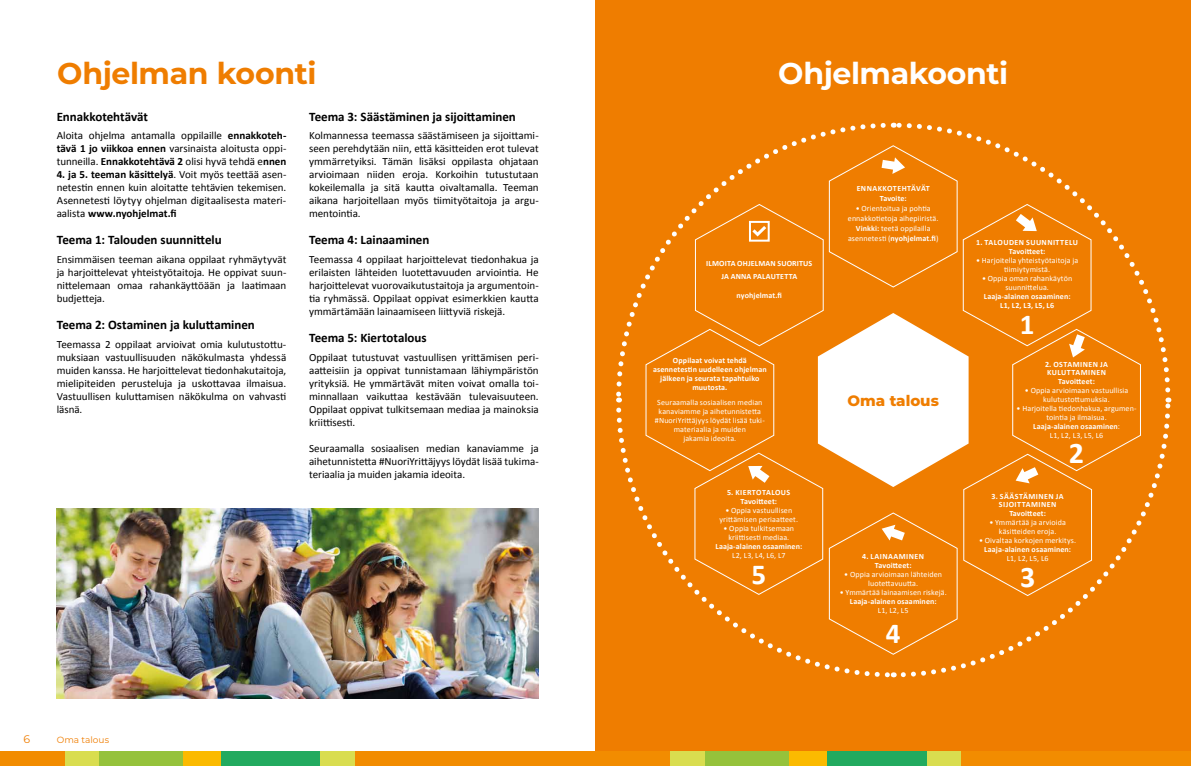
<style>
.page{position:relative;width:1191px;height:766px;background:#fff}
.page>*{position:absolute;margin:0;border:0;box-sizing:border-box;transform-origin:0 0}
.t1{font:700 30px "Montserrat";letter-spacing:-.015em;color:#ef7d00}
.t2{font:700 30px "Montserrat";letter-spacing:-.015em;color:#fff}
.t3{font:700 30px "Calibri";color:#fff}
.t4{font:700 29px "Calibri";color:#fff}
.t5{font:800 15px "Montserrat";letter-spacing:-.005em;color:#ef7d00}
.t6{font:700 13px "Calibri";letter-spacing:-.005em;color:#000}
.t7{font:11px/13px "Calibri";letter-spacing:-.005em;color:#000;text-align:justify}
.t8{font:11px "Montserrat";color:#ef7d00}
.t9{font:9px "Montserrat";color:#ef7d00}
.t10{font:8px/9px "Calibri";letter-spacing:.01em;color:#fff;text-align:center}
.t11{font:700 8px/9px "Calibri";letter-spacing:.015em;color:#fff;text-align:center}
.t12{font:700 8px/9px "Calibri";letter-spacing:.055em;color:#fff;text-align:center}
.s1{font-weight:700}
</style>
<div class="page">
<div style="left:595px;top:0;width:596px;height:765px;background:#ef7d00"></div>
<img style="left:57px;top:508px;width:482px;height:190px">
<div style="left:705px;top:751px;width:85px;height:14px;background:#95c23b"></div>
<div style="left:670px;top:751px;width:35px;height:14px;background:#d9dd4f"></div>
<div style="left:595px;top:751px;width:75px;height:14px;background:#f28c00"></div>
<div style="left:826px;top:751px;width:100px;height:14px;background:#22aa5f"></div>
<div style="left:926px;top:751px;width:35px;height:14px;background:#d9dd4f"></div>
<div style="left:961px;top:751px;width:230px;height:14px;background:#f28c00"></div>
<div style="left:789px;top:751px;width:38px;height:14px;background:#fbba00"></div>
<div style="left:99px;top:751px;width:85px;height:14px;background:#95c23b"></div>
<div style="left:64px;top:751px;width:35px;height:14px;background:#d9dd4f"></div>
<div style="left:0;top:751px;width:64px;height:14px;background:#f28c00"></div>
<div style="left:220px;top:751px;width:101px;height:14px;background:#22aa5f"></div>
<div style="left:320px;top:751px;width:35px;height:14px;background:#d9dd4f"></div>
<div style="left:355px;top:751px;width:240px;height:14px;background:#f28c00"></div>
<div style="left:183px;top:751px;width:38px;height:14px;background:#fbba00"></div>
<svg style="left:900px;top:400px;width:272px;height:278px"></svg>
<svg style="left:893px;top:122px;width:278px;height:271px"></svg>
<svg style="left:616px;top:123px;width:270px;height:277px"></svg>
<svg style="left:616px;top:407px;width:277px;height:271px"></svg>
<svg style="left:645px;top:145px;width:496px;height:510px"></svg>
<h1 class="t1" style="left:57px;top:52px;width:261px">Ohjelman koonti</h1>
<p class="t6" style="left:57px;top:108px;width:93px">Ennakkotehtävät</p>
<p class="t7" style="left:57px;top:129px;width:231px">Aloita ohjelma antamalla oppilaille <span class="s1">ennakkoteh&shy;tävä 1 jo viikkoa ennen</span> varsinaista aloitusta oppi&shy;tunneilla. <span class="s1">Ennakkotehtävä 2</span> olisi hyvä tehdä e<span class="s1">nnen</span></p>
<p class="t7" style="left:57px;top:168px;width:231px"><span class="s1">4. ja 5. teeman käsittelyä</span>. Voit myös teettää asen&shy;netestin ennen kuin aloitatte tehtävien tekemisen.<br>Asennetesti löytyy ohjelman digitaalisesta materi&shy;aalista <span class="s1">www.nyohjelmat.fi</span></p>
<p class="t6" style="left:57px;top:232px;width:166px">Teema 1: Talouden suunnittelu</p>
<p class="t7" style="left:57px;top:253px;width:231px">Ensimmäisen teeman aikana oppilaat ryhmäytyvät ja harjoittelevat yhteistyötaitoja. He oppivat suun&shy;nittelemaan omaa rahankäyttöään ja laatimaan budjetteja.</p>
<p class="t6" style="left:57px;top:316px;width:200px">Teema 2: Ostaminen ja kuluttaminen</p>
<p class="t7" style="left:57px;top:337px;width:231px">Teemassa 2 oppilaat arvioivat omia kulutustottu&shy;muksiaan vastuullisuuden näkökulmasta yhdessä muiden kanssa. He harjoittelevat tiedonhakutaitoja, mielipiteiden perusteluja ja uskottavaa ilmaisua.<br>Vastuullisen kuluttamisen näkökulma on vahvasti läsnä.</p>
<p class="t6" style="left:309px;top:108px;width:208px">Teema 3: Säästäminen ja sijoittaminen</p>
<p class="t7" style="left:309px;top:129px;width:231px">Kolmannessa teemassa säästämiseen ja sijoittami&shy;seen perehdytään niin, että käsitteiden erot tulevat ymmärretyiksi. Tämän lisäksi oppilasta ohjataan arvioimaan niiden eroja. Korkoihin tutustutaan kokeilemalla ja sitä kautta oivaltamalla. Teeman aikana harjoitellaan myös tiimityötaitoja ja argu&shy;mentointia.</p>
<p class="t6" style="left:309px;top:232px;width:122px">Teema 4: Lainaaminen</p>
<p class="t7" style="left:309px;top:253px;width:231px">Teemassa 4 oppilaat harjoittelevat tiedonhakua ja erilaisten lähteiden luotettavuuden arviointia. He harjoittelevat vuorovaikutustaitoja ja argumentoin&shy;tia ryhmässä. Oppilaat oppivat esimerkkien kautta ymmärtämään lainaamiseen liittyviä riskejä.</p>
<p class="t6" style="left:309px;top:329px;width:119px">Teema 5: Kiertotalous</p>
<p class="t7" style="left:309px;top:350px;width:231px">Oppilaat tutustuvat vastuullisen yrittämisen peri&shy;aatteisiin ja oppivat tunnistamaan lähiympäristön yrityksiä. He ymmärtävät miten voivat omalla toi&shy;minnallaan vaikuttaa kestävään tulevaisuuteen.<br>Oppilaat oppivat tulkitsemaan mediaa ja mainoksia kriittisesti.</p>
<p class="t7" style="left:309px;top:441px;width:231px">Seuraamalla sosiaalisen median kanaviamme ja aihetunnistetta #NuoriYrittäjyys löydät lisää tukima&shy;teriaalia ja muiden jakamia ideoita.</p>
<p class="t8" style="left:24px;top:731px;width:8px">6</p>
<p class="t9" style="left:57px;top:733px;width:54px">Oma talous</p>
<h1 class="t2" style="left:778px;top:52px;width:231px">Ohjelmakoonti</h1>
<p class="t11" style="left:706px;top:257px;width:108px;line-height:13px">ILMOITA OHJELMAN SUORITUS<br>JA ANNA PALAUTETTA</p>
<p class="t11" style="left:736px;top:290px;width:47px">nyohjelmat.fi</p>
<p class="t11" style="left:653px;top:356px;width:115px">Oppilaat voivat tehdä asennetestin uudelleen ohjelman jälkeen ja seurata tapahtuiko muutosta.</p>
<p class="t10" style="left:655px;top:398px;width:111px">Seuraamalla sosiaalisen median kanaviamme ja aihetunnistetta #NuoriYrittäjyys löydät lisää tuki&shy;materiaalia ja muiden<br>jakamia ideoita.</p>
<p class="t11" style="left:856px;top:183px;width:6px">Enn</p>
<p class="t11" style="left:879px;top:183px;width:50px;line-height:10px;text-align:left;text-indent:-7px">akkotehtävät<br>Tavoite:</p>
<p class="t10" style="left:848px;top:203px;width:92px;line-height:10px">• Orientoitua ja pohtia ennakkotietoja aihepiiristä.<br><span class="s1">Vinkki:</span> teetä oppilailla asennetesti (<span class="s1">nyohjelmat.fi</span>)</p>
<h3 class="t5" style="left:847px;top:389px;width:93px">Oma talous</h3>
<p class="t12" style="left:976px;top:238px;width:103px">1. Talouden suunn ittelu<br>Tavoitteet:</p>
<p class="t10" style="left:976px;top:256px;width:104px">• Harjoitella yhteistyötaitoja ja tiimiytymistä.</p>
<p class="t10" style="left:982px;top:274px;width:92px">• Oppia oman rahankäytön suunnittelua.</p>
<p class="t11" style="left:983px;top:292px;width:88px">Laaja-alainen osaaminen:<br>L1, L2, L3, L5, L6</p>
<h2 class="t4" style="left:1019px;top:306px;width:16px">1</h2>
<p class="t12" style="left:1045px;top:360px;width:64px;line-height:8px;text-align:left">2. Ostaminen ja kuluttaminen</p>
<p class="t11" style="left:1058px;top:377px;width:38px">Tavoitteet:</p>
<p class="t10" style="left:1025px;top:386px;width:105px">• Oppia arvioimaan vastuullisia kulutustottumuksia.</p>
<p class="t10" style="left:1016px;top:404px;width:121px">• Harjoitella tiedonhakua, argumen&shy;tointia ja ilmaisua.<br><span class="s1">Laaja-alainen osaaminen</span>:<br>L1, L2, L3, L5, L6</p>
<h1 class="t3" style="left:1069px;top:434px;width:17px">2</h1>
<p class="t11" style="left:740px;top:487px;width:51px;text-align:left;text-indent:26px">alous<br>Tavoitteet:</p>
<p class="t10" style="left:719px;top:506px;width:80px">• Oppia vastuullisen yrittämisen periaatteet.</p>
<p class="t10" style="left:723px;top:524px;width:72px">• Oppia tulkitsemaan kriittisesti mediaa.</p>
<p class="t11" style="left:715px;top:541px;width:88px">Laaja-alainen osaaminen:</p>
<p class="t10" style="left:732px;top:551px;width:55px">L2, L3, L4, L6, L7</p>
<p class="t11" style="left:727px;top:487px;width:26px">5. Kiertot</p>
<p class="t12" style="left:991px;top:492px;width:74px;line-height:8px">3. Säästäminen ja sijoittaminen</p>
<p class="t11" style="left:1009px;top:509px;width:38px">Tavoitteet:</p>
<p class="t10" style="left:989px;top:518px;width:78px">• Ymmärtää ja arvioida käsitteiden eroja.</p>
<p class="t10" style="left:979px;top:536px;width:99px">• Oivaltaa korkojen merkitys.</p>
<p class="t11" style="left:984px;top:545px;width:88px">Laaja-alainen osaaminen:</p>
<p class="t10" style="left:1006px;top:554px;width:43px">L1, L2, L5, L6</p>
<p class="t12" style="left:862px;top:551px;width:62px">4. Lainaaminen<br>Tavoitteet:</p>
<p class="t10" style="left:844px;top:569px;width:99px">• Oppia arvioimaan lähteiden luotettavuutta.</p>
<p class="t10" style="left:839px;top:587px;width:108px">• Ymmärtää lainaamisen riskejä.</p>
<p class="t11" style="left:849px;top:596px;width:88px">Laaja-alainen osaaminen:</p>
<p class="t10" style="left:878px;top:605px;width:32px">L1, L2, L5</p>
<h2 class="t4" style="left:751px;top:555px;width:16px">5</h2>
<h1 class="t3" style="left:1020px;top:557px;width:17px">3</h1>
<h2 class="t4" style="left:886px;top:614px;width:16px">4</h2>
</div>
